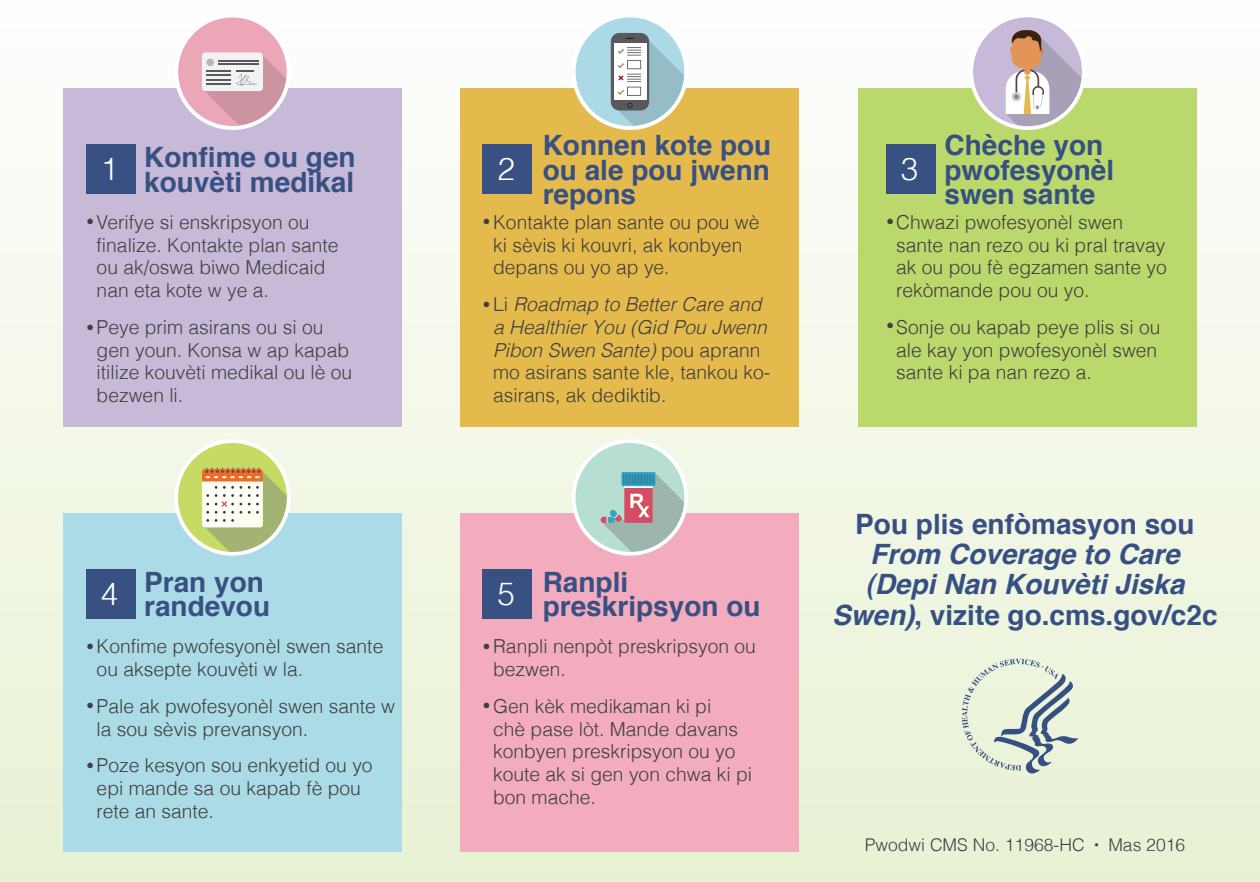
<style>
.page{position:relative;width:1260px;height:882px;background:#fff}
.page>*{position:absolute;margin:0;border:0;box-sizing:border-box;transform-origin:0 0}
.t1{font:300 31.5px "Helvetica";color:#fff}
.t2{font:700 28px/24.5px "Helvetica";color:#395082}
.t3{font:italic 700 28px/30.1px "Helvetica";color:#375084;text-align:center}
.t4{font:700 28px/24.5px "Helvetica";color:#365082}
.t5{font:300 19.25px/22.8px "Helvetica";color:#3e3e3f}
.t6{font:300 19.25px/22.8px "Helvetica";color:#413f41}
.t7{font:italic 300 19.25px/22.8px "Helvetica";color:#3e3e3f}
.t8{font:300 17.5px "Helvetica";color:#413f41}
.t9{font:300 8.75px "Helvetica";color:#413f41}
.s1{font-family:"Minion Pro";font-weight:400;font-size:21px}
.s2{font-family:"Minion Pro";font-weight:400;font-size:21px;color:#413f41}
.s3{font-family:"Minion Pro";font-weight:400;font-style:normal;font-size:21px;color:#413f41}
.s4{font-style:normal}
.s5{font-weight:300;font-size:31.5px;color:#fff}
</style>
<div class="page">
<div style="left:0;top:0;width:1260px;height:882px;background:linear-gradient(to bottom,#fdfefc,#e8f1d3)"></div>
<div style="left:63px;top:89px;width:339px;height:338px;background:#c7b9d8"></div>
<div style="left:63px;top:513px;width:339px;height:339px;background:#abdbe7"></div>
<div style="left:461px;top:89px;width:338px;height:338px;background:#e4ba4c"></div>
<div style="left:461px;top:513px;width:338px;height:339px;background:#f2acbd"></div>
<div style="left:858px;top:89px;width:339px;height:338px;background:#bbd86c"></div>
<svg style="left:174px;top:14px;width:117px;height:116px"></svg>
<div style="left:206px;top:59px;width:8px;height:7px;background:#b5b8ba;border-radius:50%"></div>
<svg style="left:572px;top:14px;width:116px;height:116px"></svg>
<svg style="left:969px;top:14px;width:117px;height:116px"></svg>
<svg style="left:174px;top:439px;width:117px;height:117px"></svg>
<div style="left:86px;top:569px;width:49px;height:49px;background:#395082"></div>
<div style="left:483px;top:144px;width:49px;height:50px;background:#395082"></div>
<svg style="left:572px;top:439px;width:116px;height:117px"></svg>
<div style="left:483px;top:569px;width:49px;height:49px;background:#395082"></div>
<div style="left:886px;top:144px;width:50px;height:50px;background:#395082"></div>
<svg style="left:962px;top:659px;width:116px;height:116px;background:#cdd8cc"></svg>
<div style="left:86px;top:144px;width:49px;height:50px;background:#395082"></div>
<h2 class="t2" style="left:144px;top:146px;width:213px">Konfime ou gen kouvèti medikal</h2>
<p class="t6" style="left:97px;top:210px;width:243px;text-indent:-11px"><sup>•</sup> Verifye si enskripsyon ou finalize. Kontakte plan sante ou ak/oswa biwo Medicaid nan eta kote w ye a.</p>
<p class="t6" style="left:97px;top:315px;width:257px;text-indent:-11px"><span class="s1">•</span> Peye prim asirans ou si ou gen youn. Konsa w ap kapab itilize kouvèti medikal ou lè ou bezwen li.</p>
<h2 class="t1" style="left:101px;top:150px;width:19px">1</h2>
<h2 class="t2" style="left:144px;top:570px;width:128px">Pran yon randevou</h2>
<p class="t5" style="left:97px;top:635px;width:288px;text-indent:-11px"><span class="s2">•</span> Konfime pwofesyonèl swen sante ou aksepte kouvèti w la.</p>
<p class="t5" style="left:97px;top:695px;width:300px;text-indent:-11px"><span class="s2">•</span> Pale ak pwofesyonèl swen sante w la sou sèvis prevansyon.</p>
<p class="t5" style="left:97px;top:754px;width:278px;text-indent:-11px"><span class="s2">•</span> Poze kesyon sou enkyetid ou yo epi mande sa ou kapab fè pou rete an sante.</p>
<h2 class="t1" style="left:101px;top:574px;width:19px">4</h2>
<h2 class="t2" style="left:543px;top:133px;width:230px;text-align:justify">Konnen kote pou ou ale pou jwenn repons</h2>
<p class="t5" style="left:493px;top:210px;width:268px;text-indent:-10px"><sup>•</sup> Kontakte plan sante ou pou wè ki sèvis ki kouvri, ak konbyen depans ou yo ap ye.</p>
<p class="t7" style="left:493px;top:292px;width:278px;text-indent:-10px"><span class="s3">•</span> <span class="s4">Li</span> Roadmap to Better Care and a Healthier You (Gid Pou Jwenn<br>Pibon Swen Sante) <span class="s4">pou aprann mo asirans sante kle, tankou ko&shy;asirans, ak dediktib.</span></p>
<h2 class="t1" style="left:497px;top:150px;width:19px">2</h2>
<h2 class="t2" style="left:543px;top:570px;width:219px;text-indent:-45px"><span class="s5">5</span> Ranpli preskripsyon ou</h2>
<p class="t5" style="left:493px;top:635px;width:264px;text-indent:-11px"><span class="s2">•</span> Ranpli nenpòt preskripsyon ou bezwen.</p>
<p class="t5" style="left:493px;top:695px;width:260px;text-indent:-11px"><sup>•</sup> Gen kèk medikaman ki pi<br>chè pase lòt. Mande davans konbyen preskripsyon ou yo koute ak si gen yon chwa ki pi bon mache.</p>
<h2 class="t4" style="left:945px;top:133px;width:171px">Chèche yon pwofesyonèl swen sante</h2>
<p class="t5" style="left:896px;top:210px;width:272px;text-indent:-10px"><sup>•</sup>Chwazi pwofesyonèl swen sante nan rezo ou ki pral travay ak ou pou fè egzamen sante yo rekòmande pou ou yo.</p>
<p class="t5" style="left:896px;top:315px;width:266px;text-indent:-10px"><sup>•</sup>Sonje ou kapab peye plis si ou ale kay yon pwofesyonèl swen sante ki pa nan rezo a.</p>
<h2 class="t1" style="left:901px;top:150px;width:19px">3</h2>
<p class="t3" style="left:832px;top:509px;width:387px"><span class="s4">Pou plis enfòmasyon sou<br></span>From Coverage to Care (Depi Nan Kouvèti Jiska<br>Swen)<span class="s4">, vizite go.cms.gov/c2c</span></p>
<p class="t8" style="left:865px;top:834px;width:221px">Pwodwi CMS No. 11968-HC</p>
<p class="t8" style="left:1108px;top:834px;width:78px">Mas 2016</p>
<p class="t9" style="left:1094px;top:839px;width:6px">•</p>
</div>
